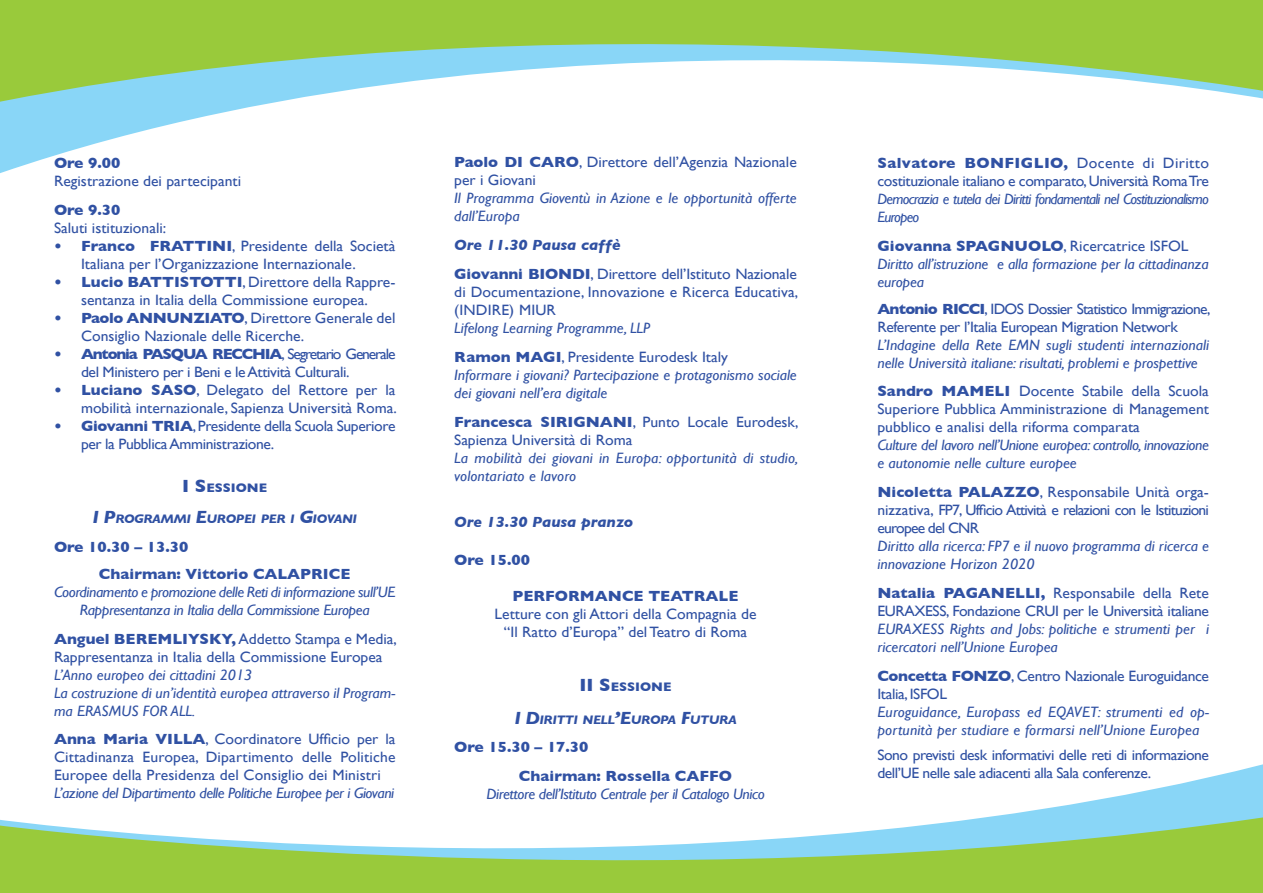
<style>
.page{position:relative;width:1263px;height:893px;background:#fff}
.page>*{position:absolute;margin:0;border:0;box-sizing:border-box;transform-origin:0 0}
.t1{font:15px/18px "Gill Sans";color:#3051a3;scale:1.04 1}
.t2{font:italic 15px/18px "Gill Sans";color:#3051a3;scale:1.04 1}
.t3{font:15px/18px "Gill Sans";letter-spacing:-.025em;color:#3051a3;scale:1.04 1}
.t4{font:italic 15px/18px "Gill Sans";letter-spacing:-.025em;color:#3051a3;scale:1.04 1}
.t5{font:700 15px "Gill Sans";color:#3051a3;scale:1.04 1}
.t6{font:15px/18px "Gill Sans";letter-spacing:-.03em;color:#3051a3;scale:1.04 1}
.t7{font:15px/18px "Gill Sans";letter-spacing:-.035em;color:#3051a3;scale:1.04 1}
.t8{font:italic 15px/18px "Gill Sans";letter-spacing:-.05em;color:#3051a3}
.t9{font:italic 700 15px "Gill Sans";color:#3051a3;scale:1.04 1}
.t10{font:italic 700 12.6px "Gill Sans";letter-spacing:-.035em;color:#3051a3;scale:1.04 1}
.t11{font:700 12.6px "Gill Sans";color:#3051a3;scale:1.04 1}
.s1{font-weight:700}
.s2{font-size:18px}
.s3{font-weight:700;font-style:normal}
.s4{font-style:normal}
</style>
<div class="page">
<svg style="left:0;top:102px;width:277px;height:71px"></svg>
<svg style="left:0;top:0;width:1263px;height:102px;fill:#99ca3b"></svg>
<svg style="left:988px;top:764px;width:275px;height:53px"></svg>
<svg style="left:0;top:817px;width:1263px;height:76px;fill:#99ca3b"></svg>
<p class="t5" style="left:54px;top:155px;width:65px">Ore 9.00</p>
<p class="t1" style="left:54px;top:172px;width:181px">Registrazione dei partecipanti</p>
<p class="t5" style="left:54px;top:201px;width:65px">Ore 9.30</p>
<p class="t1" style="left:54px;top:219px;width:109px">Saluti istituzionali:</p>
<p class="t1" style="left:81px;top:237px;width:304px;text-indent:-27px"><span class="s1">• Franco FRATTINI</span>, Presidente della Società<br>Italiana per l’Organizzazione Internazionale.</p>
<p class="t1" style="left:54px;top:273px;width:330px;text-align:center"><span class="s1">• Lucio BATTISTOTTI</span>, Direttore della Rappre&shy;sentanza in Italia della Commissione europea.</p>
<p class="t1" style="left:81px;top:309px;width:304px;text-indent:-27px"><span class="s1">• Paolo ANNUNZIATO</span>, Direttore Generale del<br>Consiglio Nazionale delle Ricerche.</p>
<p class="t3" style="left:81px;top:345px;width:304px;text-indent:-27px"><span class="s1">• Antonia PASQUA RECCHIA</span>, Segretario Generale del Ministero per i Beni e le Attività Culturali.</p>
<p class="t1" style="left:54px;top:381px;width:331px;text-align:right"><span class="s1">• Luciano SASO</span>, Delegato del Rettore per la mobilità internazionale, Sapienza Università Roma.</p>
<p class="t3" style="left:81px;top:417px;width:304px;text-indent:-27px"><span class="s1">• Giovanni TRIA</span>, Presidente della Scuola Superiore per la Pubblica Amministrazione.</p>
<p class="t11" style="left:182px;top:481px;width:83px"><span class="s2">I S</span>ESSIONE</p>
<p class="t10" style="left:92px;top:511px;width:146px"><span class="s2">I P</span>ROGRAMMI <span class="s2">E</span>UROPEI</p>
<p class="t10" style="left:261px;top:511px;width:93px">PER I <span class="s2">G</span>IOVANI</p>
<p class="t5" style="left:54px;top:538px;width:131px">Ore 10.30 – 13.30</p>
<p class="t5" style="left:99px;top:565px;width:243px">Chairman: Vittorio CALAPRICE</p>
<p class="t4" style="left:54px;top:583px;width:330px">Coordinamento e promozione delle Reti di informazione sull’UE</p>
<p class="t4" style="left:80px;top:601px;width:280px">Rappresentanza in Italia della Commissione Europea</p>
<p class="t1" style="left:54px;top:629px;width:331px"><span class="s1">Anguel BEREMLIYSKY,</span> Addetto Stampa e Media,<br>Rappresentanza in Italia della Commissione Europea</p>
<p class="t2" style="left:54px;top:665px;width:192px">L’Anno europeo dei cittadini 2013</p>
<p class="t2" style="left:54px;top:683px;width:330px">La costruzione di un’identità europea attraverso il Program&shy;ma ERASMUS FOR ALL.</p>
<p class="t1" style="left:54px;top:730px;width:330px;text-align:justify"><span class="s1">Anna Maria VILLA</span>, Coordinatore Ufficio per la Cittadinanza Europea, Dipartimento delle Politiche Europee della Presidenza del Consiglio dei Ministri</p>
<p class="t4" style="left:54px;top:784px;width:329px">L’azione del Dipartimento delle Politiche Europee per i Giovani</p>
<p class="t1" style="left:454px;top:153px;width:331px"><span class="s1">Paolo DI CARO</span>, Direttore dell’Agenzia Nazionale per i Giovani</p>
<p class="t2" style="left:454px;top:189px;width:331px">Il Programma Gioventù in Azione e le opportunità offerte dall’Europa</p>
<p class="t9" style="left:454px;top:236px;width:161px">Ore 11.30 Pausa caffè</p>
<p class="t1" style="left:454px;top:265px;width:332px;text-align:justify"><span class="s1">Giovanni BIONDI</span>, Direttore dell’Istituto Nazionale di Documentazione, Innovazione e Ricerca Educativa, (INDIRE) MIUR</p>
<p class="t2" style="left:454px;top:319px;width:190px">Lifelong Learning Programme, LLP</p>
<p class="t1" style="left:454px;top:348px;width:265px"><span class="s1">Ramon MAGI</span>, Presidente Eurodesk Italy</p>
<p class="t2" style="left:454px;top:366px;width:331px">Informare i giovani? Partecipazione e protagonismo sociale dei giovani nell’era digitale</p>
<p class="t1" style="left:454px;top:412px;width:332px"><span class="s1">Francesca SIRIGNANI</span>, Punto Locale Eurodesk,<br>Sapienza Università di Roma</p>
<p class="t2" style="left:454px;top:448px;width:332px">La mobilità dei giovani in Europa: opportunità di studio, volontariato e lavoro</p>
<p class="t9" style="left:454px;top:514px;width:174px">Ore 13.30 Pausa pranzo</p>
<p class="t5" style="left:454px;top:551px;width:74px">Ore 15.00</p>
<p class="t5" style="left:513px;top:587px;width:219px">PERFORMANCE TEATRALE</p>
<p class="t1" style="left:494px;top:605px;width:253px">Letture con gli Attori della Compagnia de</p>
<p class="t1" style="left:504px;top:623px;width:236px">“Il Ratto d’Europa” del Teatro di Roma</p>
<p class="t11" style="left:580px;top:680px;width:90px"><span class="s2">II S</span>ESSIONE</p>
<p class="t10" style="left:514px;top:712px;width:215px"><span class="s2">I D</span>IRITTI NELL<span class="s2">’E</span>UROPA <span class="s2">F</span>UTURA</p>
<p class="t5" style="left:454px;top:738px;width:131px">Ore 15.30 – 17.30</p>
<p class="t5" style="left:519px;top:767px;width:206px">Chairman: Rossella CAFFO</p>
<p class="t4" style="left:486px;top:785px;width:269px">Direttore dell’Istituto Centrale per il Catalogo Unico</p>
<p class="t3" style="left:877px;top:153px;width:320px"><span class="s1">Salvatore BONFIGLIO,</span> Docente di Diritto costituzionale italiano e comparato, Università Roma Tre</p>
<p class="t8" style="left:877px;top:190px;width:333px">Democrazia e tutela dei Diritti fondamentali nel Costituzionalismo<br>Europeo</p>
<p class="t1" style="left:877px;top:236px;width:301px"><span class="s1">Giovanna SPAGNUOLO</span>, Ricercatrice ISFOL</p>
<p class="t2" style="left:877px;top:254px;width:320px">Diritto all’istruzione e alla formazione per la cittadinanza europea</p>
<p class="t7" style="left:877px;top:299px;width:322px"><span class="s1">Antonio RICCI</span>, IDOS Dossier Statistico Immigrazione,<br>Referente per l’Italia European Migration Network</p>
<p class="t2" style="left:877px;top:335px;width:320px">L’Indagine della Rete EMN sugli studenti internazionali nelle Università italiane: risultati, problemi e prospettive</p>
<p class="t1" style="left:877px;top:382px;width:320px;text-align:justify"><span class="s1">Sandro MAMELI</span> Docente Stabile della Scuola Superiore Pubblica Amministrazione di Management pubblico e analisi della riforma comparata</p>
<p class="t4" style="left:877px;top:436px;width:320px">Culture del lavoro nell’Unione europea: controllo, innovazione e autonomie nelle culture europee</p>
<p class="t1" style="left:877px;top:483px;width:320px;text-align:justify"><span class="s1">Nicoletta PALAZZO</span>, Responsabile Unità orga&shy;nizzativa, FP7, Ufficio Attività e relazioni con le Istituzioni europee del CNR</p>
<p class="t2" style="left:877px;top:537px;width:320px">Diritto alla ricerca: FP7 e il nuovo programma di ricerca e innovazione Horizon 2020</p>
<p class="t2" style="left:877px;top:584px;width:320px;text-align:justify"><span class="s3">Natalia PAGANELLI,</span> <span class="s4">Responsabile della Rete EURAXESS, Fondazione CRUI per le Università italiane </span>EURAXESS Rights and Jobs: politiche e strumenti per i ricercatori nell’Unione Europea</p>
<p class="t3" style="left:877px;top:666px;width:320px"><span class="s1">Concetta FONZO</span>, Centro Nazionale Euroguidance<br>Italia, ISFOL</p>
<p class="t2" style="left:877px;top:703px;width:320px">Euroguidance, Europass ed EQAVET: strumenti ed op&shy;portunità per studiare e formarsi nell’Unione Europea</p>
<p class="t6" style="left:877px;top:746px;width:320px">Sono previsti desk informativi delle reti di informazione dell’UE nelle sale adiacenti alla Sala conferenze.</p>
</div>
